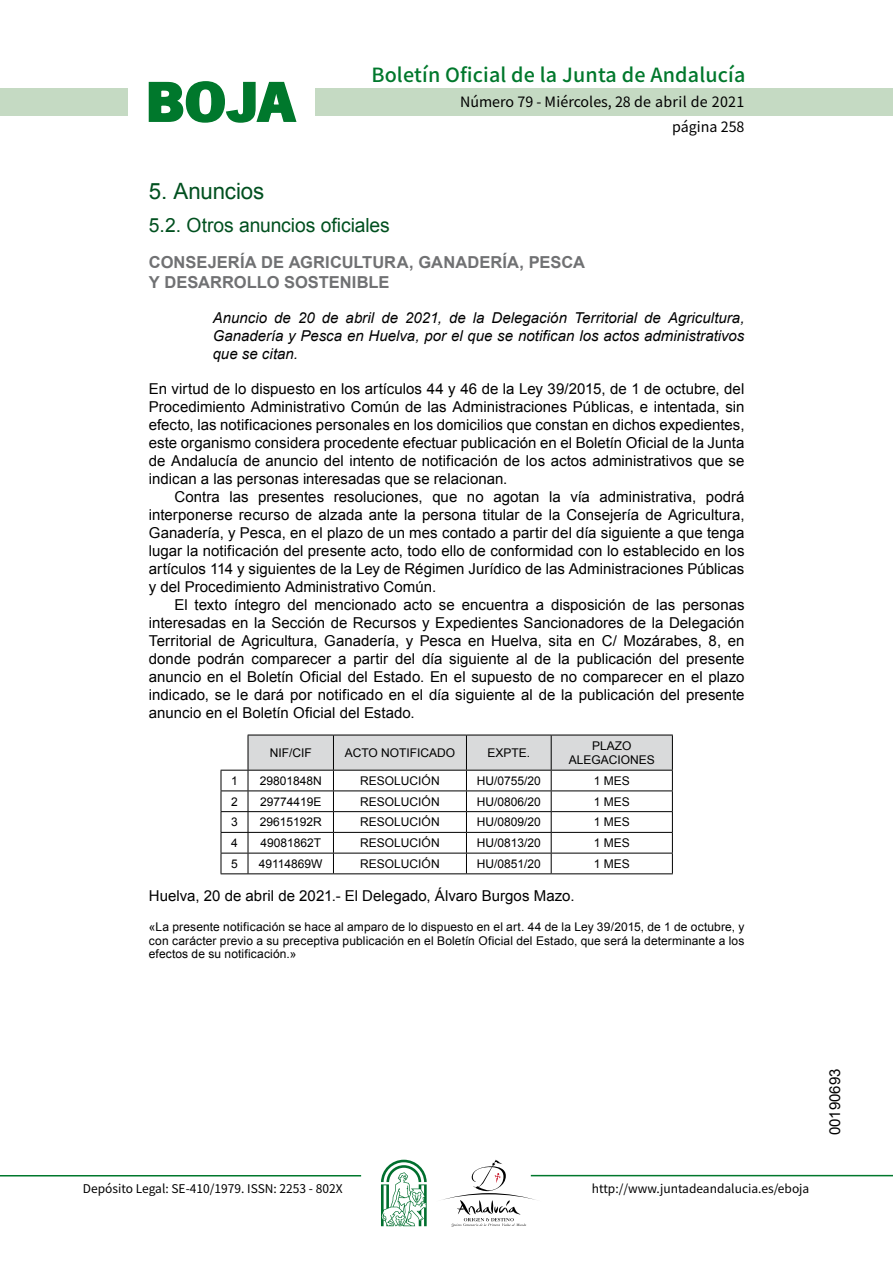
<style>
.page{position:relative;width:893px;height:1263px;background:#fff}
.page>*{position:absolute;margin:0;border:0;box-sizing:border-box;transform-origin:0 0}
.t1{font:700 57.75px "News Got T";color:#00782c;scale:1.14 1}
.t2{font:22.5px "Arial";letter-spacing:-.005em;color:#00501f}
.t3{font:500 19.5px "Noto Sans HK";letter-spacing:.01em;color:#00782c}
.t4{font:19.5px "Arial";letter-spacing:-.005em;color:#00501f}
.t5{font:700 16.5px/19.5px "Arial";letter-spacing:.005em;color:#707173}
.t6{font:15px/18px "Arial";color:#000;text-align:justify}
.t7{font:italic 15px/18px "Arial";color:#000;text-align:justify}
.t8{font:14.25px/24.5px "Noto Sans HK";color:#000;text-align:right}
.t9{font:12px/13.5px "Arial";color:#000;text-align:center}
.t10{font:12px "Noto Sans HK";color:#000}
</style>
<div class="page">
<div style="left:315px;top:88px;width:577px;height:28px;background:#c5dac3"></div>
<div style="left:0;top:88px;width:128px;height:28px;background:#c5dac3"></div>
<hr style="left:0;top:1175px;width:361px;height:2px;background:#00782c">
<hr style="left:531px;top:1175px;width:361px;height:1px;background:#00782c">
<svg style="left:148px;top:81px;width:149px;height:42px"></svg>
<svg style="left:442px;top:1160px;width:100px;height:67px"></svg>
<svg style="left:381px;top:1160px;width:45px;height:66px"></svg>
<svg style="left:221px;top:735px;width:452px;height:139px"></svg>
<h1 class="t1" style="left:145px;top:68px;width:133px">BOJA</h1>
<h3 class="t3" style="left:371px;top:64px;width:375px">Boletín Oficial de la Junta de Andalucía</h3>
<p class="t8" style="left:460px;top:90px;width:286px">Número 79 - Miércoles, 28 de abril de 2021 página 258</p>
<h2 class="t2" style="left:149px;top:177px;width:117px">5. Anuncios</h2>
<h3 class="t4" style="left:149px;top:212px;width:242px">5.2. Otros anuncios oficiales</h3>
<p class="t5" style="left:149px;top:253px;width:437px">CONSEJERÍA DE AGRICULTURA, GANADERÍA, PESCA<br>Y DESARROLLO SOSTENIBLE</p>
<p class="t7" style="left:213px;top:309px;width:533px">Anuncio de 20 de abril de 2021, de la Delegación Territorial de Agricultura, Ganadería y Pesca en Huelva, por el que se notifican los actos administrativos que se citan.</p>
<p class="t6" style="left:149px;top:380px;width:597px">En virtud de lo dispuesto en los artículos 44 y 46 de la Ley 39/2015, de 1 de octubre, del Procedimiento Administrativo Común de las Administraciones Públicas, e intentada, sin efecto, las notificaciones personales en los domicilios que constan en dichos expedientes, este organismo considera procedente efectuar publicación en el Boletín Oficial de la Junta de Andalucía de anuncio del intento de notificación de los actos administrativos que se indican a las personas interesadas que se relacionan.</p>
<p class="t6" style="left:149px;top:488px;width:597px;text-indent:26px">Contra las presentes resoluciones, que no agotan la vía administrativa, podrá interponerse recurso de alzada ante la persona titular de la Consejería de Agricultura, Ganadería, y Pesca, en el plazo de un mes contado a partir del día siguiente a que tenga lugar la notificación del presente acto, todo ello de conformidad con lo establecido en los artículos 114 y siguientes de la Ley de Régimen Jurídico de las Administraciones Públicas y del Procedimiento Administrativo Común.</p>
<p class="t6" style="left:149px;top:596px;width:597px;text-indent:26px">El texto íntegro del mencionado acto se encuentra a disposición de las personas interesadas en la Sección de Recursos y Expedientes Sancionadores de la Delegación Territorial de Agricultura, Ganadería, y Pesca en Huelva, sita en C/ Mozárabes, 8, en donde podrán comparecer a partir del día siguiente al de la publicación del presente anuncio en el Boletín Oficial del Estado. En el supuesto de no comparecer en el plazo indicado, se le dará por notificado en el día siguiente al de la publicación del presente anuncio en el Boletín Oficial del Estado.</p>
<p class="t9" style="left:270px;top:746px;width:43px">NIF/CIF</p>
<p class="t9" style="left:345px;top:746px;width:112px">ACTO NOTIFICADO</p>
<p class="t9" style="left:487px;top:746px;width:44px">EXPTE.</p>
<p class="t9" style="left:568px;top:738px;width:88px;line-height:14.4px">PLAZO<br>ALEGACIONES</p>
<p class="t9" style="left:231px;top:774px;width:8px">1</p>
<p class="t9" style="left:260px;top:774px;width:64px">29801848N</p>
<p class="t9" style="left:360px;top:774px;width:81px">RESOLUCIÓN</p>
<p class="t9" style="left:477px;top:774px;width:66px">HU/0755/20</p>
<p class="t9" style="left:593px;top:774px;width:38px">1 MES</p>
<p class="t9" style="left:231px;top:795px;width:8px">2</p>
<p class="t9" style="left:260px;top:795px;width:63px">29774419E</p>
<p class="t9" style="left:360px;top:795px;width:81px">RESOLUCIÓN</p>
<p class="t9" style="left:477px;top:795px;width:66px">HU/0806/20</p>
<p class="t9" style="left:593px;top:795px;width:38px">1 MES</p>
<p class="t9" style="left:231px;top:816px;width:8px">3</p>
<p class="t9" style="left:260px;top:816px;width:64px">29615192R</p>
<p class="t9" style="left:360px;top:816px;width:81px">RESOLUCIÓN</p>
<p class="t9" style="left:477px;top:816px;width:66px">HU/0809/20</p>
<p class="t9" style="left:593px;top:816px;width:38px">1 MES</p>
<p class="t9" style="left:231px;top:836px;width:8px">4</p>
<p class="t9" style="left:260px;top:836px;width:62px">49081862T</p>
<p class="t9" style="left:360px;top:836px;width:81px">RESOLUCIÓN</p>
<p class="t9" style="left:477px;top:836px;width:66px">HU/0813/20</p>
<p class="t9" style="left:593px;top:836px;width:38px">1 MES</p>
<p class="t9" style="left:231px;top:857px;width:8px">5</p>
<p class="t9" style="left:259px;top:857px;width:65px">49114869W</p>
<p class="t9" style="left:360px;top:857px;width:81px">RESOLUCIÓN</p>
<p class="t9" style="left:477px;top:857px;width:66px">HU/0851/20</p>
<p class="t9" style="left:593px;top:857px;width:38px">1 MES</p>
<p class="t6" style="left:149px;top:887px;width:427px">Huelva, 20 de abril de 2021.- El Delegado, Álvaro Burgos Mazo.</p>
<p class="t9" style="left:149px;top:920px;width:597px;text-align:justify">«La presente notificación se hace al amparo de lo dispuesto en el art. 44 de la Ley 39/2015, de 1 de octubre, y con carácter previo a su preceptiva publicación en el Boletín Oficial del Estado, que será la determinante a los efectos de su notificación.»</p>
<p class="t10" style="left:83px;top:1181px;width:261px">Depósito Legal: SE-410/1979. ISSN: 2253 - 802X</p>
<p class="t10" style="left:592px;top:1181px;width:219px">http://www.juntadeandalucia.es/eboja</p>
<p class="t6" style="left:826px;top:1135px;width:68px;rotate:-90deg">00190693</p>
</div>
